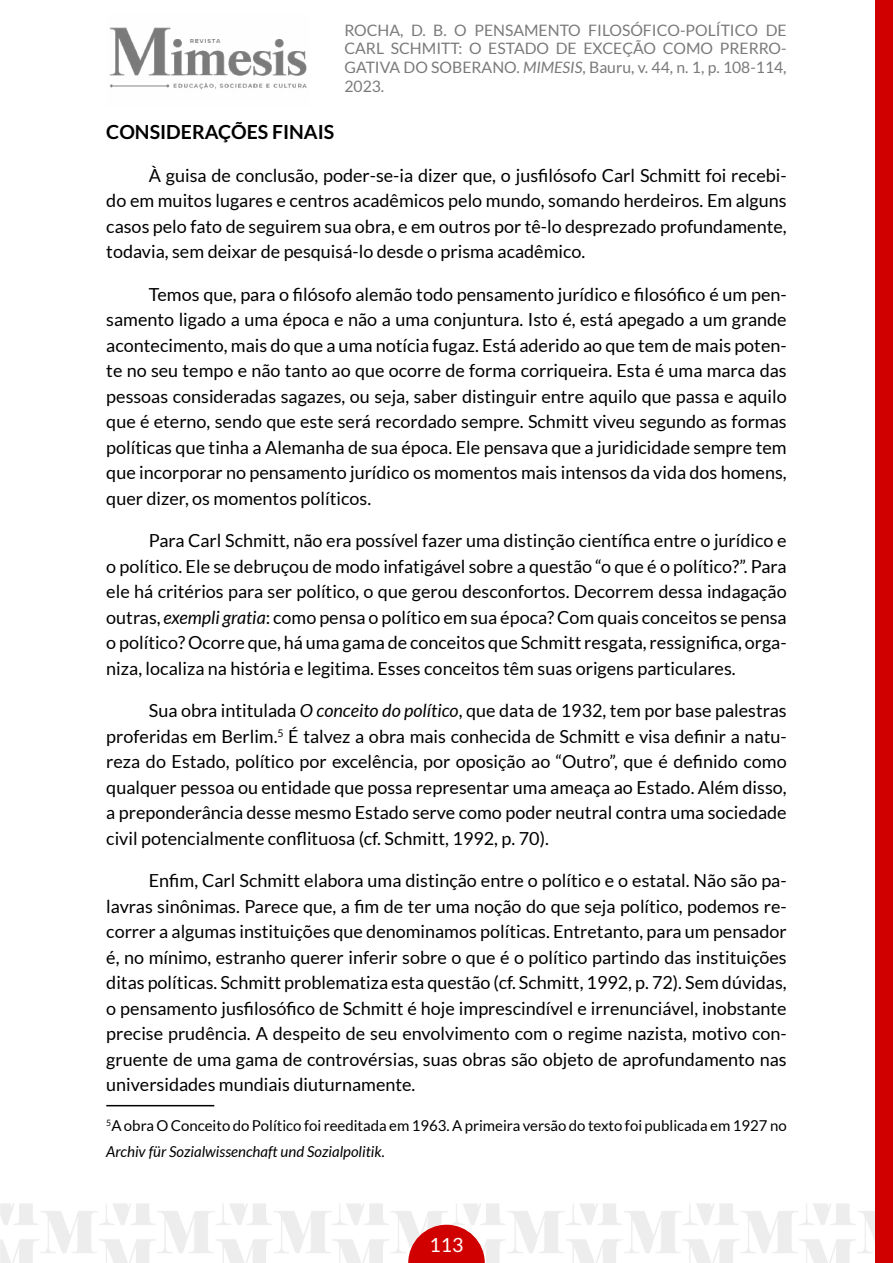
<style>
.page{position:relative;width:893px;height:1263px;background:#fff}
.page>*{position:absolute;margin:0;border:0;box-sizing:border-box;transform-origin:0 0}
.t1{font:700 19.5px "Lato";color:#000}
.t2{font:19.5px "Lato";color:#fff}
.t3{font:18px/25.5px "Lato";color:#000;text-align:justify}
.t4{font:15.75px/18.9px "Lato";color:#7a7a7a;text-align:justify}
.t5{font:15px/25.5px "Lato";color:#000}
.s1{font-style:italic}
</style>
<div class="page">
<img style="left:0;top:1203px;width:876px;height:60px">
<img style="left:109px;top:27px;width:198px;height:63px">
<div style="left:876px;top:0;width:17px;height:1263px;background:#d10000"></div>
<svg style="left:408px;top:1225px;width:77px;height:38px;background:#d93535"></svg>
<hr style="left:106px;top:1105px;width:108px;height:1px;background:#000">
<p class="t4" style="left:344px;top:20px;width:444px">ROCHA, D. B. O PENSAMENTO FILOSÓFICO-POLÍTICO DE CARL SCHMITT: O ESTADO DE EXCEÇÃO COMO PRERRO-GATIVA DO SOBERANO. <span class="s1">MIMESIS</span>, Bauru, v. 44, n. 1, p. 108-114, 2023.</p>
<p class="t1" style="left:106px;top:121px;width:230px">CONSIDERAÇÕES FINAIS</p>
<p class="t3" style="left:106px;top:162px;width:682px;text-indent:43px">À guisa de conclusão, poder-se-ia dizer que, o jusfilósofo Carl Schmitt foi recebi&shy;do em muitos lugares e centros acadêmicos pelo mundo, somando herdeiros. Em alguns casos pelo fato de seguirem sua obra, e em outros por tê-lo desprezado profundamente, todavia, sem deixar de pesquisá-lo desde o prisma acadêmico.</p>
<p class="t3" style="left:106px;top:281px;width:682px;text-indent:43px">Temos que, para o filósofo alemão todo pensamento jurídico e filosófico é um pen&shy;samento ligado a uma época e não a uma conjuntura. Isto é, está apegado a um grande acontecimento, mais do que a uma notícia fugaz. Está aderido ao que tem de mais poten&shy;te no seu tempo e não tanto ao que ocorre de forma corriqueira. Esta é uma marca das pessoas consideradas sagazes, ou seja, saber distinguir entre aquilo que passa e aquilo que é eterno, sendo que este será recordado sempre. Schmitt viveu segundo as formas políticas que tinha a Alemanha de sua época. Ele pensava que a juridicidade sempre tem que incorporar no pensamento jurídico os momentos mais intensos da vida dos homens, quer dizer, os momentos políticos.</p>
<p class="t3" style="left:106px;top:528px;width:682px;text-indent:43px">Para Carl Schmitt, não era possível fazer uma distinção científica entre o jurídico e o político. Ele se debruçou de modo infatigável sobre a questão “o que é o político?”. Para ele há critérios para ser político, o que gerou desconfortos. Decorrem dessa indagação outras, <span class="s1">exempli gratia</span>: como pensa o político em sua época? Com quais conceitos se pensa o político? Ocorre que, há uma gama de conceitos que Schmitt resgata, ressignifica, orga&shy;niza, localiza na história e legitima. Esses conceitos têm suas origens particulares.</p>
<p class="t3" style="left:106px;top:698px;width:682px;text-indent:43px">Sua obra intitulada <span class="s1">O conceito do político</span>, que data de 1932, tem por base palestras proferidas em Berlim.<sup>5</sup> É talvez a obra mais conhecida de Schmitt e visa definir a natu&shy;reza do Estado, político por excelência, por oposição ao “Outro”, que é definido como qualquer pessoa ou entidade que possa representar uma ameaça ao Estado. Além disso, a preponderância desse mesmo Estado serve como poder neutral contra uma sociedade civil potencialmente conflituosa (cf. Schmitt, 1992, p. 70).</p>
<p class="t3" style="left:106px;top:868px;width:682px;text-indent:43px">Enfim, Carl Schmitt elabora uma distinção entre o político e o estatal. Não são pa&shy;lavras sinônimas. Parece que, a fim de ter uma noção do que seja político, podemos re&shy;correr a algumas instituições que denominamos políticas. Entretanto, para um pensador é, no mínimo, estranho querer inferir sobre o que é o político partindo das instituições ditas políticas. Schmitt problematiza esta questão (cf. Schmitt, 1992, p. 72). Sem dúvidas, o pensamento jusfilosófico de Schmitt é hoje imprescindível e irrenunciável, inobstante precise prudência. A despeito de seu envolvimento com o regime nazista, motivo con&shy;gruente de uma gama de controvérsias, suas obras são objeto de aprofundamento nas universidades mundiais diuturnamente.</p>
<p class="t5" style="left:106px;top:1113px;width:682px"><sup>5</sup>A obra O Conceito do Político foi reeditada em 1963. A primeira versão do texto foi publicada em 1927 no<br><span class="s1">Archiv für Sozialwissenchaft und Sozialpolitik.</span></p>
<p class="t2" style="left:429px;top:1234px;width:35px">113</p>
</div>
